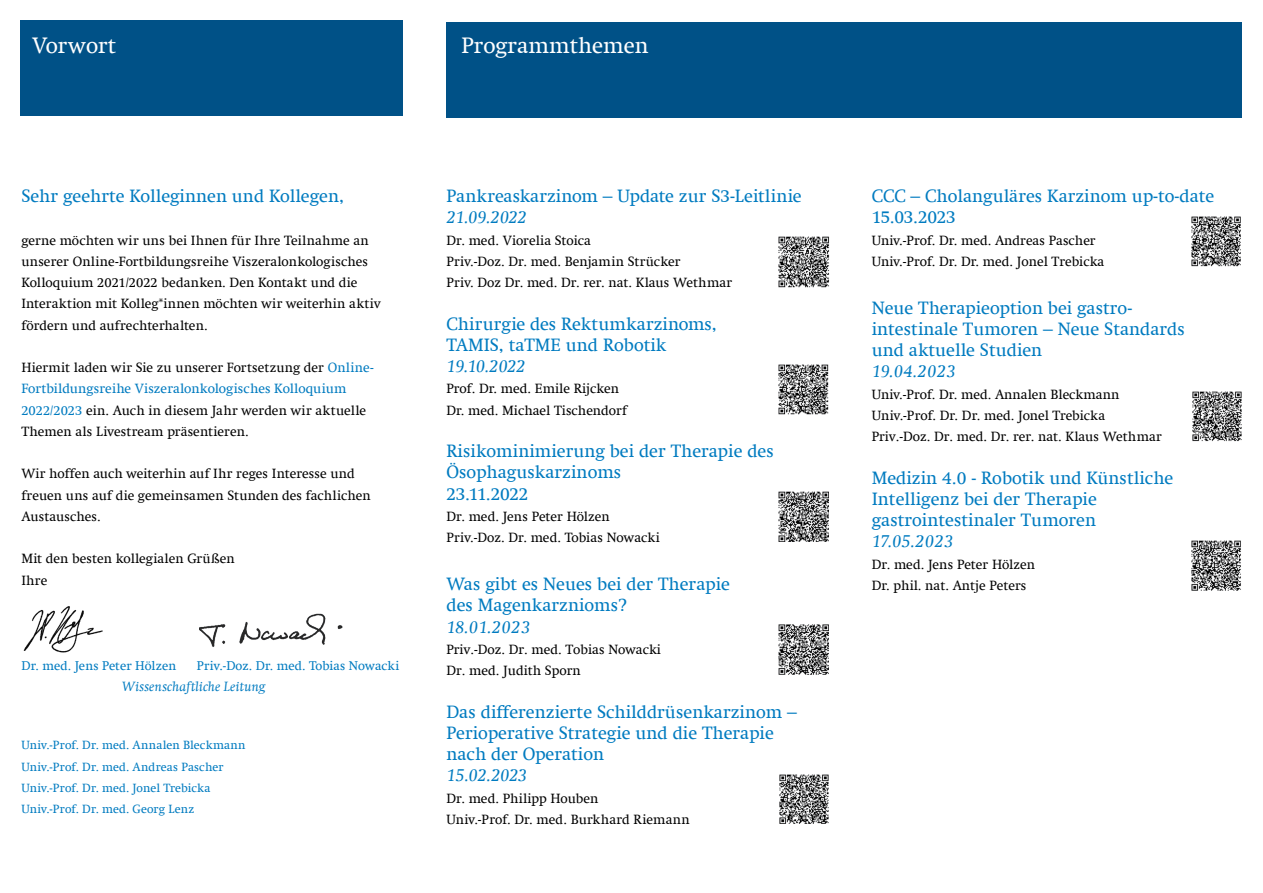
<style>
.page{position:relative;width:1263px;height:893px;background:#fff}
.page>*{position:absolute;margin:0;border:0;box-sizing:border-box;transform-origin:0 0}
.t1{font:22.5px "Swift Com";color:#fff}
.t2{font:18px/21.3px "Swift Com";color:#007bc0}
.t3{font:italic 18px "Swift Com";letter-spacing:-.035em;color:#007bc0}
.Body_Text_2{font:13.5px/21.3px "Swift Com";color:#000}
.t4{font:italic 13.5px "Swift Com";letter-spacing:.01em;color:#007bc0}
.t5{font:12.75px "Swift Com";letter-spacing:.005em;color:#007bc0}
.t6{font:12px/21.3px "Swift Com";letter-spacing:.01em;color:#007bc0}
.s1{color:#007bc0}
.s2{font-style:italic}
</style>
<div class="page">
<div style="left:446px;top:22px;width:796px;height:96px;background:#005187"></div>
<div style="left:20px;top:20px;width:383px;height:96px;background:#005187"></div>
<img style="left:778px;top:236px;width:51px;height:51px">
<img style="left:778px;top:364px;width:50px;height:50px">
<img style="left:778px;top:491px;width:50px;height:51px">
<img style="left:778px;top:624px;width:50px;height:51px">
<img style="left:779px;top:774px;width:50px;height:50px">
<img style="left:1191px;top:216px;width:50px;height:50px">
<img style="left:1192px;top:391px;width:50px;height:50px">
<img style="left:1191px;top:540px;width:50px;height:50px">
<img style="left:23px;top:606px;width:80px;height:47px">
<img style="left:199px;top:613px;width:144px;height:34px">
<p class="t1" style="left:32px;top:32px;width:86px">Vorwort</p>
<p class="t1" style="left:461px;top:33px;width:189px">Programmthemen</p>
<p class="t2" style="left:21px;top:185px;width:324px">Sehr geehrte Kolleginnen und Kollegen,</p>
<p class="Body_Text_2" style="left:21px;top:229px;width:361px">gerne möchten wir uns bei Ihnen für Ihre Teilnahme an unserer Online-Fortbildungsreihe Viszeralonkologisches Kolloquium 2021/2022 bedanken. Den Kontakt und die Interaktion mit Kolleg*innen möchten wir weiterhin aktiv fördern und aufrechterhalten.</p>
<p class="Body_Text_2" style="left:21px;top:357px;width:354px">Hiermit laden wir Sie zu unserer Fortsetzung der <span class="s1">Online-<br>Fortbildungsreihe Viszeralonkologisches Kolloquium<br>2022/2023</span> ein. Auch in diesem Jahr werden wir aktuelle</p>
<p class="Body_Text_2" style="left:21px;top:421px;width:229px">Themen als Livestream präsentieren.</p>
<p class="Body_Text_2" style="left:21px;top:463px;width:351px">Wir hoffen auch weiterhin auf Ihr reges Interesse und freuen uns auf die gemeinsamen Stunden des fachlichen<br>Austausches.</p>
<p class="Body_Text_2" style="left:21px;top:548px;width:215px">Mit den besten kollegialen Grüßen<br>Ihre</p>
<p class="t5" style="left:21px;top:658px;width:156px">Dr. med. Jens Peter Hölzen</p>
<p class="t5" style="left:197px;top:658px;width:204px">Priv.-Doz. Dr. med. Tobias Nowacki</p>
<p class="t4" style="left:122px;top:678px;width:145px">Wissenschaftliche Leitung</p>
<p class="t6" style="left:21px;top:735px;width:226px">Univ.-Prof. Dr. med. Annalen Bleckmann<br>Univ.-Prof. Dr. med. Andreas Pascher</p>
<p class="t6" style="left:21px;top:777px;width:191px">Univ.-Prof. Dr. med. Jonel Trebicka</p>
<p class="t6" style="left:21px;top:798px;width:175px">Univ.-Prof. Dr. med. Georg Lenz</p>
<p class="t2" style="left:446px;top:185px;width:357px">Pankreaskarzinom – Update zur S3-Leitlinie<br><span class="s2">21.09.2022</span></p>
<p class="Body_Text_2" style="left:446px;top:229px;width:146px">Dr. med. Viorelia Stoica</p>
<p class="Body_Text_2" style="left:446px;top:251px;width:287px">Priv.-Doz. Dr. med. Benjamin Strücker<br>Priv. Doz Dr. med. Dr. rer. nat. Klaus Wethmar</p>
<p class="t2" style="left:446px;top:313px;width:272px">Chirurgie des Rektumkarzinoms,</p>
<p class="t2" style="left:446px;top:334px;width:221px">TAMIS, taTME und Robotik</p>
<p class="t3" style="left:446px;top:355px;width:81px">19.10.2022</p>
<p class="Body_Text_2" style="left:446px;top:378px;width:174px">Prof. Dr. med. Emile Rijcken</p>
<p class="Body_Text_2" style="left:446px;top:399px;width:182px">Dr. med. Michael Tischendorf</p>
<p class="t2" style="left:446px;top:440px;width:329px">Risikominimierung bei der Therapie des<br>Ösophaguskarzinoms</p>
<p class="t2" style="left:446px;top:483px;width:84px">23.11.2022</p>
<p class="Body_Text_2" style="left:446px;top:506px;width:215px">Dr. med. Jens Peter Hölzen<br>Priv.-Doz. Dr. med. Tobias Nowacki</p>
<p class="t2" style="left:446px;top:573px;width:285px">Was gibt es Neues bei der Therapie</p>
<p class="t2" style="left:446px;top:594px;width:182px">des Magenkarznioms?</p>
<p class="t3" style="left:446px;top:616px;width:86px">18.01.2023</p>
<p class="Body_Text_2" style="left:446px;top:639px;width:216px">Priv.-Doz. Dr. med. Tobias Nowacki</p>
<p class="Body_Text_2" style="left:446px;top:660px;width:136px">Dr. med. Judith Sporn</p>
<p class="t2" style="left:446px;top:701px;width:352px">Das differenzierte Schilddrüsenkarzinom –<br>Perioperative Strategie und die Therapie</p>
<p class="t2" style="left:446px;top:743px;width:159px">nach der Operation</p>
<p class="t3" style="left:446px;top:765px;width:83px">15.02.2023</p>
<p class="Body_Text_2" style="left:446px;top:787px;width:245px">Dr. med. Philipp Houben<br>Univ.-Prof. Dr. med. Burkhard Riemann</p>
<p class="t2" style="left:872px;top:185px;width:344px">CCC – Cholanguläres Karzinom up-to-date</p>
<p class="t2" style="left:872px;top:206px;width:86px">15.03.2023</p>
<p class="Body_Text_2" style="left:872px;top:229px;width:225px">Univ.-Prof. Dr. med. Andreas Pascher</p>
<p class="Body_Text_2" style="left:872px;top:251px;width:234px">Univ.-Prof. Dr. Dr. med. Jonel Trebicka</p>
<p class="t2" style="left:872px;top:297px;width:262px">Neue Therapieoption bei gastro-</p>
<p class="t2" style="left:872px;top:318px;width:315px">intestinale Tumoren – Neue Standards</p>
<p class="t2" style="left:872px;top:339px;width:172px">und aktuelle Studien</p>
<p class="t3" style="left:872px;top:361px;width:86px">19.04.2023</p>
<p class="Body_Text_2" style="left:872px;top:383px;width:249px">Univ.-Prof. Dr. med. Annalen Bleckmann</p>
<p class="Body_Text_2" style="left:872px;top:405px;width:235px">Univ.-Prof. Dr. Dr. med. Jonel Trebicka</p>
<p class="Body_Text_2" style="left:872px;top:426px;width:292px">Priv.-Doz. Dr. med. Dr. rer. nat. Klaus Wethmar</p>
<p class="t2" style="left:872px;top:467px;width:303px">Medizin 4.0 - Robotik und Künstliche<br>Intelligenz bei der Therapie gastrointestinaler Tumoren</p>
<p class="t3" style="left:872px;top:531px;width:84px">17.05.2023</p>
<p class="Body_Text_2" style="left:872px;top:553px;width:165px">Dr. med. Jens Peter Hölzen<br>Dr. phil. nat. Antje Peters</p>
</div>
